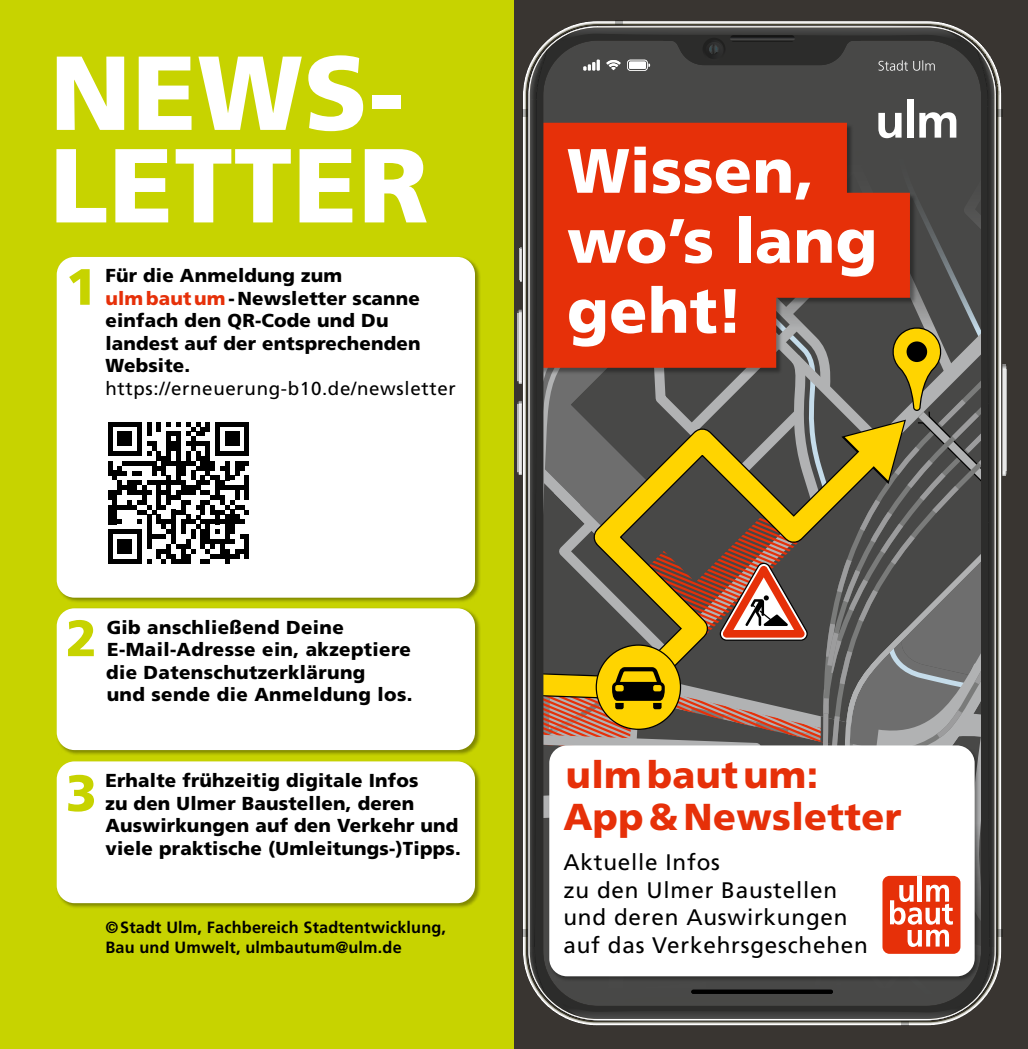
<style>
.page{position:relative;width:1028px;height:1049px;background:#c7d300}
.page>*{position:absolute;margin:0;border:0;box-sizing:border-box;transform-origin:0 0}
.t1{font:900 105px/92.5px "Frutiger LT Pro";letter-spacing:.01em;color:#fff}
.t2{font:900 62.5px/70px "Frutiger LT Pro";letter-spacing:.005em;color:#fff}
.t3{font:900 51px "Frutiger LT Pro";color:#c7d300}
.t4{font:900 37.5px/42.5px "Frutiger LT Pro";letter-spacing:.01em;color:#e63009}
.t5{font:22.5px/27.5px "Frutiger LT Pro";letter-spacing:.035em;color:#000}
.t6{font:900 18.75px/22.5px "Frutiger LT Pro";letter-spacing:.01em;color:#000}
.t7{font:18.75px "Frutiger LT Pro";letter-spacing:.035em;color:#000}
.t8{font:700 16.25px/19.5px "Frutiger LT Pro";letter-spacing:.01em;color:#000}
.s1{color:#e63009}
</style>
<div class="page">
<div style="left:56px;top:607px;width:425px;height:149px;background:#000;opacity:.35"></div>
<div style="left:57px;top:608px;width:418px;height:142px;background:#fff;border-radius:18px"></div>
<div style="left:56px;top:760px;width:425px;height:149px;background:#000;opacity:.35"></div>
<div style="left:57px;top:761px;width:418px;height:142px;background:#fff;border-radius:18px"></div>
<div style="left:56px;top:256px;width:425px;height:347px;background:#000;opacity:.35"></div>
<div style="left:57px;top:257px;width:418px;height:341px;background:#fff;border-radius:18px"></div>
<svg style="left:108px;top:422px;width:141px;height:141px"></svg>
<div style="left:244px;top:534px;width:5px;height:25px;background:#000"></div>
<div style="left:514px;top:0;width:514px;height:1049px;background:#393531"></div>
<svg style="left:517px;top:20px;width:490px;height:1006px;background:#957364"></svg>
<hr style="left:691px;top:990px;width:142px;height:4px;background:#000;border-radius:2px">
<h1 class="t1" style="left:50px;top:47px;width:380px">NEWS-<br>LETTER</h1>
<h3 class="t3" style="left:66px;top:256px;width:33px">1</h3>
<p class="t6" style="left:105px;top:264px;width:317px">Für die Anmeldung zum <span class="s1">ulmbautum</span>-Newsletter scanne einfach den QR-Code und Du landest auf der entsprechenden<br>Website.</p>
<p class="t7" style="left:105px;top:377px;width:352px">https://erneuerung-b10.de/newsletter</p>
<h3 class="t3" style="left:66px;top:607px;width:33px">2</h3>
<p class="t6" style="left:106px;top:616px;width:308px">Gib anschließend Deine<br>E-Mail-Adresse ein, akzeptiere die Datenschutzerklärung<br>und sende die Anmeldung los.</p>
<h3 class="t3" style="left:66px;top:762px;width:33px">3</h3>
<p class="t6" style="left:105px;top:769px;width:357px">Erhalte frühzeitig digitale Infos<br>zu den Ulmer Baustellen, deren Auswirkungen auf den Verkehr und viele praktische (Umleitungs-)Tipps.</p>
<p class="t8" style="left:105px;top:918px;width:342px">©Stadt Ulm, Fachbereich Stadtentwicklung,<br>Bau und Umwelt, ulmbautum@ulm.de</p>
<h2 class="t2" style="left:567px;top:136px;width:312px">Wissen, wo’s lang geht!</h2>
<h3 class="t4" style="left:563px;top:753px;width:339px">ulmbautum:<br>App&amp;Newsletter</h3>
<p class="t5" style="left:563px;top:849px;width:306px">Aktuelle Infos<br>zu den Ulmer Baustellen und deren Auswirkungen auf das Verkehrsgeschehen</p>
</div>
